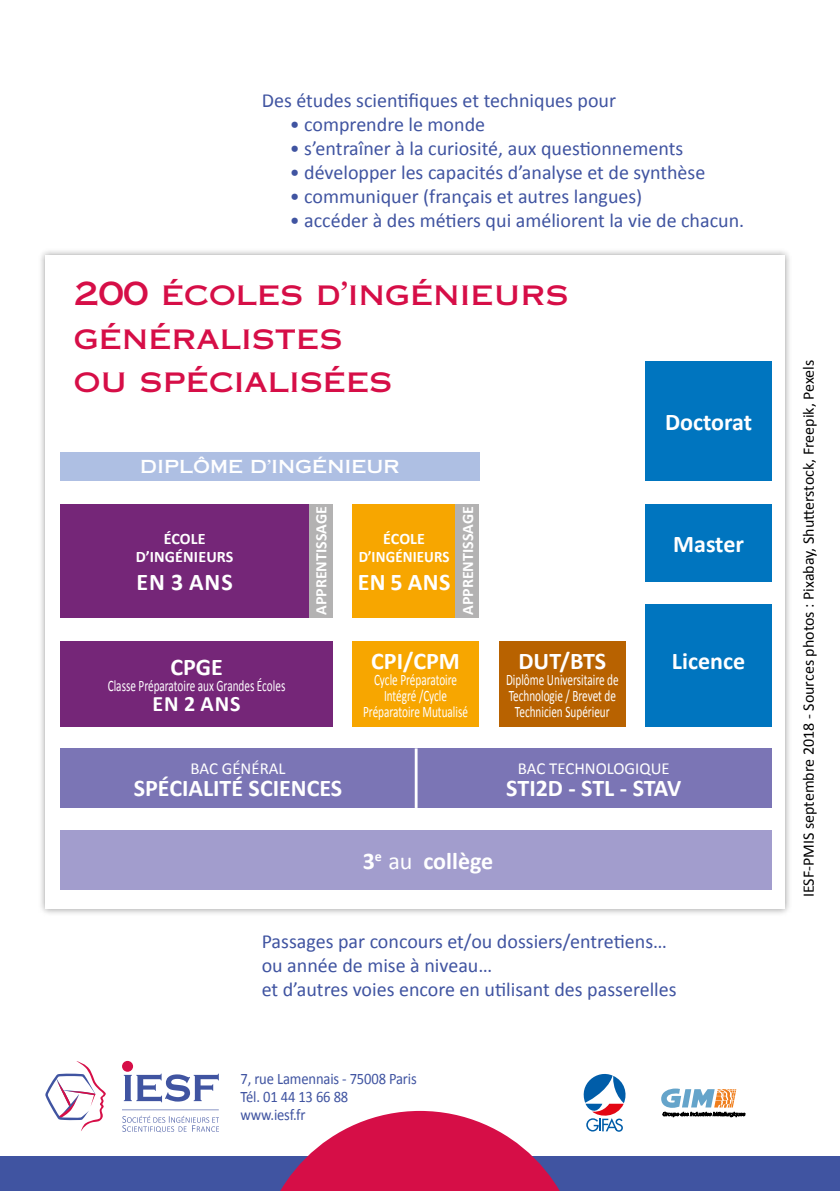
<style>
.page{position:relative;width:840px;height:1191px;background:#fff}
.page>*{position:absolute;margin:0;border:0;box-sizing:border-box;transform-origin:0 0}
.t1{font:32px/43.4px "Copperplate Thirty One AB";color:#d60e47}
.t2{font:700 24px "Calibri";color:#fff}
.t3{font:700 22px "Calibri";color:#fff}
.t4{font:20px/24px "Calibri";color:#4054a1}
.t5{font:18px "Copperplate Thirty One AB";color:#fff}
.t6{font:16.8px "Calibri";color:#fff}
.t7{font:16px/16px "Calibri";color:#fff;text-align:center;scale:.7 1}
.t8{font:16px "Calibri";color:#000}
.t9{font:700 16px/18px "Calibri";color:#fff;text-align:center}
.t10{font:16px/18px "Calibri";letter-spacing:-.01em;color:#4054a1;scale:.91 1}
.s1{font-weight:400}
</style>
<div class="page">
<div style="left:38px;top:248px;width:753px;height:668px;background:#000;opacity:.4"></div>
<div style="left:45px;top:255px;width:739px;height:654px;background:#fff"></div>
<div style="left:61px;top:748px;width:710px;height:60px;background:#7b75b5"></div>
<div style="left:645px;top:604px;width:126px;height:122px;background:#0075bf"></div>
<div style="left:645px;top:504px;width:126px;height:77px;background:#0075bf"></div>
<div style="left:645px;top:361px;width:126px;height:119px;background:#0075bf"></div>
<div style="left:499px;top:641px;width:126px;height:85px;background:#b86200"></div>
<div style="left:352px;top:504px;width:126px;height:113px;background:#f7a600"></div>
<div style="left:352px;top:641px;width:126px;height:85px;background:#f7a600"></div>
<div style="left:61px;top:641px;width:271px;height:85px;background:#752678"></div>
<div style="left:61px;top:504px;width:271px;height:113px;background:#752678"></div>
<div style="left:61px;top:830px;width:710px;height:59px;background:#a29dcd"></div>
<div style="left:308px;top:504px;width:24px;height:113px;background:#b3b2b2"></div>
<div style="left:455px;top:504px;width:24px;height:113px;background:#b3b2b2"></div>
<hr style="left:414px;top:748px;width:3px;height:60px;background:#fff">
<div style="left:60px;top:452px;width:419px;height:28px;background:#aebfe3"></div>
<div style="left:0;top:1156px;width:839px;height:35px;background:#4054a1"></div>
<svg style="left:124px;top:1073px;width:94px;height:29px"></svg>
<div style="left:122px;top:1061px;width:11px;height:10px;background:#d60e47;border-radius:50%"></div>
<hr style="left:122px;top:1109px;width:96px;height:1px;background:#4054a1">
<svg style="left:45px;top:1061px;width:61px;height:70px"></svg>
<svg style="left:122px;top:1115px;width:96px;height:17px"></svg>
<svg style="left:280px;top:1074px;width:346px;height:117px"></svg>
<svg style="left:661px;top:1088px;width:83px;height:28px"></svg>
<p class="t4" style="left:261px;top:88px;width:356px">Des études scientifiques et techniques pour</p>
<p class="t4" style="left:289px;top:112px;width:197px">• comprendre le monde</p>
<p class="t4" style="left:289px;top:136px;width:395px">• s’entraîner à la curiosité, aux questionnements</p>
<p class="t4" style="left:289px;top:160px;width:417px">• développer les capacités d’analyse et de synthèse</p>
<p class="t4" style="left:289px;top:184px;width:354px">• communiquer (français et autres langues)</p>
<p class="t4" style="left:289px;top:208px;width:456px">• accéder à des métiers qui améliorent la vie de chacun.</p>
<h1 class="t1" style="left:74px;top:272px;width:496px">200 écoles d’ingénieurs généralistes<br>ou spécialisées</h1>
<p class="t5" style="left:140px;top:456px;width:260px">DIPLÔME D’INGÉNIEUR</p>
<p class="t9" style="left:136px;top:529px;width:99px">ÉCOLE<br>D’INGÉNIEURS</p>
<p class="t2" style="left:136px;top:566px;width:97px">EN 3 ANS</p>
<p class="t2" style="left:170px;top:651px;width:54px">CPGE</p>
<p class="t7" style="left:108px;top:677px;width:255px">Classe Préparatoire aux Grandes Écoles</p>
<p class="t3" style="left:152px;top:689px;width:89px">EN 2 ANS</p>
<p class="t9" style="left:312px;top:615px;width:110px;rotate:-90deg">APPRENTISSAGE</p>
<p class="t9" style="left:458px;top:615px;width:110px;rotate:-90deg">APPRENTISSAGE</p>
<p class="t9" style="left:358px;top:529px;width:92px">ÉCOLE<br>D’INGÉNIEURS</p>
<p class="t2" style="left:357px;top:566px;width:94px">EN 5 ANS</p>
<p class="t2" style="left:371px;top:645px;width:90px">CPI/CPM</p>
<p class="t7" style="left:363px;top:671px;width:151px">Cycle Préparatoire<br>Intégré /Cycle<br>Préparatoire Mutualisé</p>
<p class="t2" style="left:518px;top:645px;width:89px">DUT/BTS</p>
<p class="t7" style="left:505px;top:671px;width:162px">Diplôme Universitaire de<br>Technologie / Brevet de<br>Technicien Supérieur</p>
<p class="t2" style="left:664px;top:406px;width:89px">Doctorat</p>
<p class="t2" style="left:672px;top:528px;width:72px">Master</p>
<p class="t2" style="left:671px;top:646px;width:75px">Licence</p>
<p class="t6" style="left:190px;top:757px;width:97px">BAC GÉNÉRAL</p>
<p class="t2" style="left:134px;top:772px;width:210px">SPÉCIALITÉ SCIENCES</p>
<p class="t6" style="left:517px;top:757px;width:153px">BAC TECHNOLOGIQUE</p>
<p class="t2" style="left:506px;top:772px;width:176px">STI2D - STL - STAV</p>
<p class="t2" style="left:362px;top:845px;width:132px">3<sup>e</sup> <span class="s1">au</span> collège</p>
<p class="t4" style="left:261px;top:929px;width:416px">Passages par concours et/ou dossiers/entretiens… ou année de mise à niveau…<br>et d’autres voies encore en utilisant des passerelles</p>
<p class="t10" style="left:240px;top:1069px;width:195px">7, rue Lamennais - 75008 Paris<br>Tél. 01 44 13 66 88 www.iesf.fr</p>
<p class="t8" style="left:798px;top:897px;width:539px;rotate:-90deg">IESF-PMIS septembre 2018 - Sources photos : Pixabay, Shutterstock, Freepik, Pexels</p>
</div>
